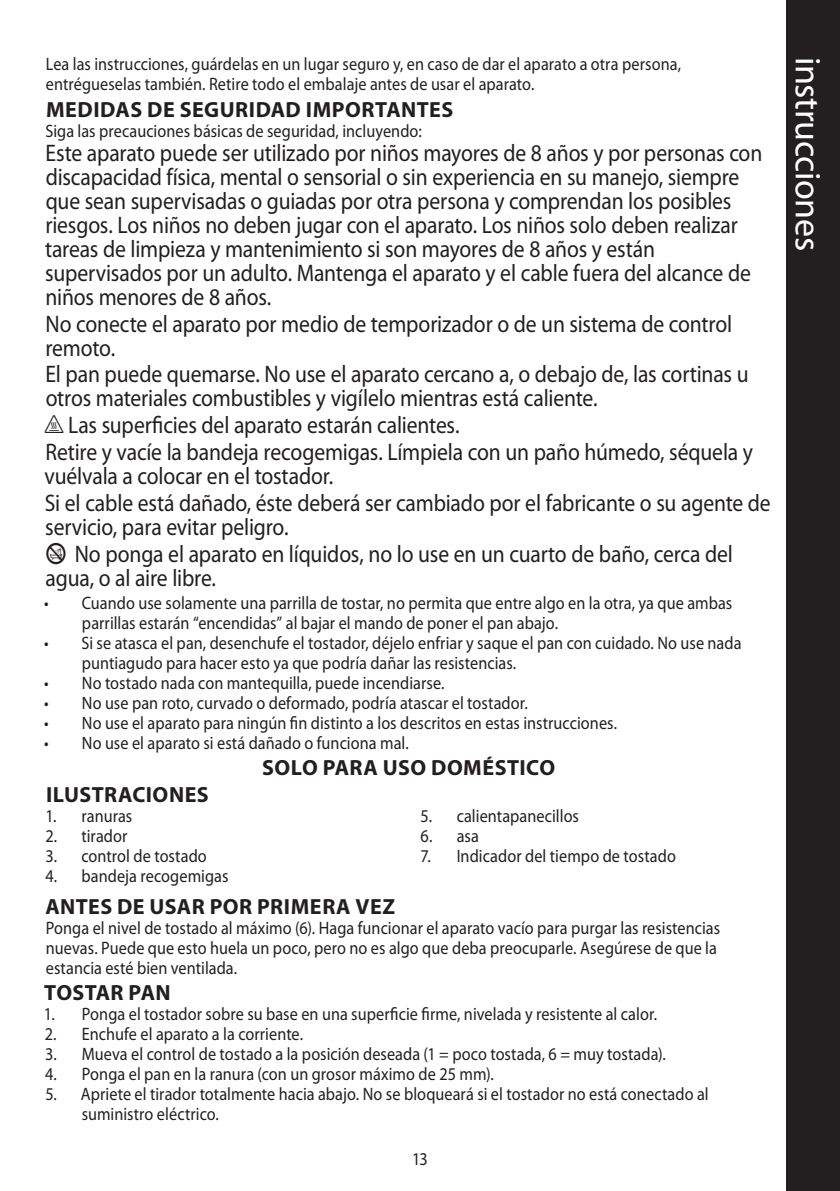
<style>
.page{position:relative;width:840px;height:1191px;background:#fff}
.page>*{position:absolute;margin:0;border:0;box-sizing:border-box;transform-origin:0 0}
.t1{font:36px "Myriad Pro";letter-spacing:-.01em;color:#fff}
.t2{font:24px/24px "Myriad Pro";letter-spacing:-.005em;color:#231f20;scale:.9 1}
.t3{font:700 22px "Myriad Pro";letter-spacing:.02em;color:#231f20}
.t4{font:18px/20px "Myriad Pro";letter-spacing:.005em;color:#231f20;scale:.9 1}
.s1{font-family:"Myriad IS Otext"}
</style>
<div class="page">
<div style="left:785px;top:0;width:54px;height:1191px;background:#231f20"></div>
<p class="t4" style="left:46px;top:54px;width:707px">Lea las instrucciones, guárdelas en un lugar seguro y, en caso de dar el aparato a otra persona, entrégueselas también. Retire todo el embalaje antes de usar el aparato.</p>
<p class="t3" style="left:46px;top:97px;width:408px">MEDIDAS DE SEGURIDAD IMPORTANTES</p>
<p class="t4" style="left:45px;top:121px;width:419px">Siga las precauciones básicas de seguridad, incluyendo:</p>
<p class="t2" style="left:45px;top:141px;width:798px">Este aparato puede ser utilizado por niños mayores de 8 años y por personas con discapacidad física, mental o sensorial o sin experiencia en su manejo, siempre que sean supervisadas o guiadas por otra persona y comprendan los posibles riesgos. Los niños no deben jugar con el aparato. Los niños solo deben realizar tareas de limpieza y mantenimiento si son mayores de 8 años y están supervisados por un adulto. Mantenga el aparato y el cable fuera del alcance de niños menores de 8 años.</p>
<h2 class="t2" style="left:45px;top:312px;width:764px">No conecte el aparato por medio de temporizador o de un sistema de control remoto.</h2>
<h2 class="t2" style="left:45px;top:362px;width:782px">El pan puede quemarse. No use el aparato cercano a, o debajo de, las cortinas u otros materiales combustibles y vigílelo mientras está caliente.</h2>
<h2 class="t2" style="left:45px;top:412px;width:787px;line-height:26.8px"><span class="s1">h</span> Las superficies del aparato estarán calientes.<br>Retire y vacíe la bandeja recogemigas. Límpiela con un paño húmedo, séquela y</h2>
<h2 class="t2" style="left:44px;top:463px;width:808px;line-height:26.8px">vuélvala a colocar en el tostador.<br>Si el cable está dañado, éste deberá ser cambiado por el fabricante o su agente de</h2>
<h2 class="t2" style="left:45px;top:513px;width:765px;line-height:26.8px">servicio, para evitar peligro.<br><span class="s1">b</span> No ponga el aparato en líquidos, no lo use en un cuarto de baño, cerca del</h2>
<h2 class="t2" style="left:46px;top:566px;width:191px">agua, o al aire libre.</h2>
<p class="t4" style="left:82px;top:593px;width:723px;text-indent:-38px">• Cuando use solamente una parrilla de tostar, no permita que entre algo en la otra, ya que ambas parrillas estarán “encendidas” al bajar el mando de poner el pan abajo.</p>
<p class="t4" style="left:82px;top:633px;width:734px;text-indent:-38px">• Si se atasca el pan, desenchufe el tostador, déjelo enfriar y saque el pan con cuidado. No use nada puntiagudo para hacer esto ya que podría dañar las resistencias.</p>
<p class="t4" style="left:44px;top:673px;width:446px">• No tostado nada con mantequilla, puede incendiarse.</p>
<p class="t4" style="left:44px;top:693px;width:538px">• No use pan roto, curvado o deformado, podría atascar el tostador.</p>
<p class="t4" style="left:44px;top:713px;width:638px">• No use el aparato para ningún fin distinto a los descritos en estas instrucciones.</p>
<p class="t4" style="left:44px;top:733px;width:406px">• No use el aparato si está dañado o funciona mal.</p>
<p class="t3" style="left:262px;top:755px;width:294px">SOLO PARA USO DOMÉSTICO</p>
<p class="t3" style="left:46px;top:782px;width:164px">ILUSTRACIONES</p>
<p class="t4" style="left:45px;top:805px;width:98px">1. ranuras</p>
<p class="t4" style="left:45px;top:825px;width:93px">2. tirador</p>
<p class="t4" style="left:45px;top:845px;width:181px">3. control de tostado</p>
<p class="t4" style="left:45px;top:865px;width:205px">4. bandeja recogemigas</p>
<p class="t4" style="left:420px;top:805px;width:177px">5. calientapanecillos</p>
<p class="t4" style="left:420px;top:825px;width:66px">6. asa</p>
<p class="t4" style="left:420px;top:845px;width:285px">7. Indicador del tiempo de tostado</p>
<p class="t3" style="left:45px;top:894px;width:351px">ANTES DE USAR POR PRIMERA VEZ</p>
<p class="t4" style="left:46px;top:918px;width:750px">Ponga el nivel de tostado al máximo (6). Haga funcionar el aparato vacío para purgar las resistencias nuevas. Puede que esto huela un poco, pero no es algo que deba preocuparle. Asegúrese de que la estancia esté bien ventilada.</p>
<p class="t3" style="left:44px;top:980px;width:128px">TOSTAR PAN</p>
<p class="t4" style="left:44px;top:1004px;width:682px">1. Ponga el tostador sobre su base en una superficie firme, nivelada y resistente al calor.</p>
<p class="t4" style="left:45px;top:1024px;width:288px">2. Enchufe el aparato a la corriente.</p>
<p class="t4" style="left:45px;top:1044px;width:690px">3. Mueva el control de tostado a la posición deseada (1 = poco tostada, 6 = muy tostada).</p>
<p class="t4" style="left:45px;top:1064px;width:500px">4. Ponga el pan en la ranura (con un grosor máximo de 25 mm).</p>
<p class="t4" style="left:82px;top:1084px;width:698px;text-indent:-36px">5. Apriete el tirador totalmente hacia abajo. No se bloqueará si el tostador no está conectado al suministro eléctrico.</p>
<p class="t4" style="left:412px;top:1148px;width:19px">13</p>
<h1 class="t1" style="left:827px;top:57px;width:196px;rotate:90deg">instrucciones</h1>
</div>
